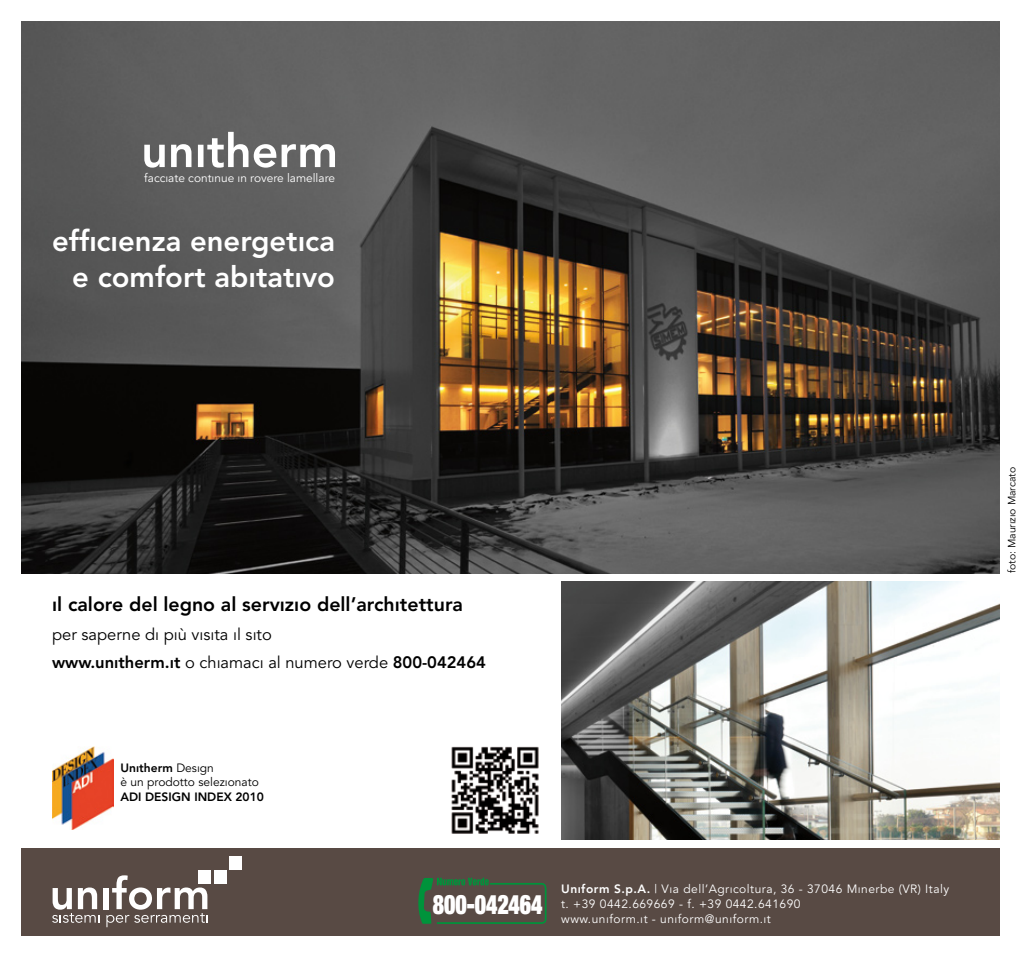
<style>
.page{position:relative;width:1021px;height:957px;background:#fff}
.page>*{position:absolute;margin:0;border:0;box-sizing:border-box;transform-origin:0 0}
.t1{font:800 29.25px/35.5px "Uniform LT";color:#fff;text-align:right}
.t2{font:900 condensed 27px "Helvetica Neue LT Std";color:#fff;scale:.81 1}
.t3{font:800 19.5px "Uniform LT";color:#000}
.t4{font:16.5px/28.5px "Uniform LT";color:#000}
.t5{font:12px/15px "Uniform LT";letter-spacing:.04em;color:#fff}
.t6{font:12px/14.4px "Uniform LT";color:#000}
.t7{font:800 12px "Uniform LT";color:#000}
.t8{font:11.85px "Uniform LT";color:#fff}
.t9{font:10.5px "Uniform LT";color:#000}
.s1{font-weight:800}
</style>
<div class="page">
<img style="left:21px;top:21px;width:978px;height:552px">
<svg style="left:144px;top:132px;width:191px;height:36px"></svg>
<img style="left:52px;top:746px;width:62px;height:83px">
<div style="left:21px;top:848px;width:978px;height:87px;background:#584a44"></div>
<svg style="left:52px;top:887px;width:47px;height:36px"></svg>
<svg style="left:106px;top:875px;width:101px;height:52px"></svg>
<div style="left:103px;top:888px;width:5px;height:21px;background:#fff"></div>
<div style="left:198px;top:870px;width:13px;height:13px;background:#fff"></div>
<div style="left:214px;top:870px;width:12px;height:13px;background:#fff"></div>
<div style="left:229px;top:857px;width:13px;height:13px;background:#fff"></div>
<img style="left:561px;top:581px;width:438px;height:258px">
<img style="left:451px;top:746px;width:88px;height:88px">
<svg style="left:418px;top:877px;width:128px;height:47px"></svg>
<p class="t8" style="left:144px;top:171px;width:192px">facciate continue in rovere lamellare</p>
<h1 class="t1" style="left:52px;top:223px;width:284px">efficienza energetica e comfort abitativo</h1>
<h3 class="t3" style="left:52px;top:593px;width:412px">il calore del legno al servizio dell’architettura</h3>
<h3 class="t4" style="left:52px;top:620px;width:435px">per saperne di più visita il sito<br><span class="s1">www.unitherm.it</span> o chiamaci al numero verde <span class="s1">800-042464</span></h3>
<p class="t6" style="left:120px;top:761px;width:140px"><span class="s1">Unitherm</span> Design<br>è un prodotto selezionato</p>
<p class="t7" style="left:120px;top:789px;width:145px">ADI DESIGN INDEX 2010</p>
<h2 class="t2" style="left:433px;top:887px;width:137px">800-042464</h2>
<p class="t5" style="left:561px;top:881px;width:389px"><span class="s1">Uniform S.p.A.</span> | Via dell’Agricoltura, 36 - 37046 Minerbe (VR) Italy t. +39 0442.669669 - f. +39 0442.641690<br>www.uniform.it - uniform@uniform.it</p>
<p class="t9" style="left:1005px;top:573px;width:107px;rotate:-90deg">foto: Maurizio Marcato</p>
</div>
